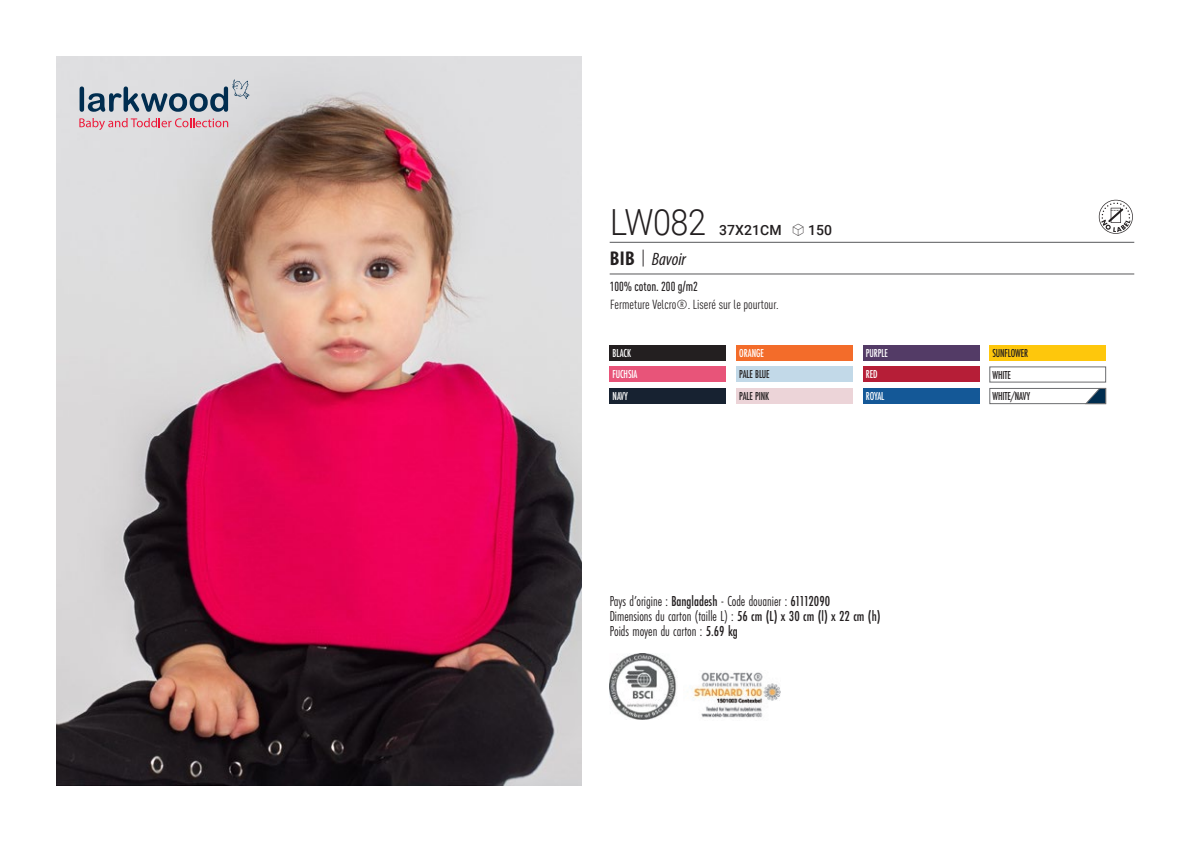
<style>
.page{position:relative;width:1191px;height:842px;background:#fff}
.page>*{position:absolute;margin:0;border:0;box-sizing:border-box;transform-origin:0 0}
.t1{font:300 36px "Roboto";letter-spacing:-.015em;color:#231f20;scale:.9 1}
.t2{font:italic 18px "Myriad Variable Concept";color:#231f20}
.t3{font:15px "Futura PT Cond";color:#231f20;scale:.95 1}
.t4{font:500 14px "Roboto";letter-spacing:.005em;color:#231f20}
.t5{font:condensed 13px "DIN Pro";color:#231f20}
.grammage_2020{font:500 condensed 13px "DIN Pro";color:#231f20;scale:.95 1}
.Coloris_nuancier{font:500 12px "Futura PT Cond";letter-spacing:-.01em;color:#231f20;scale:.9 1}
.Coloris_nuancier_bla{font:500 12px "Futura PT Cond";letter-spacing:-.01em;color:#fff;scale:.9 1}
.s1{font-family:"Linotype Shapeshifter";font-weight:400;font-size:16px}
.s2{font-family:"Myriad Pro";font-weight:700;font-style:normal;font-stretch:condensed;font-size:20px}
.s3{font-family:"Roboto Condensed";font-weight:300;font-style:normal;font-size:20px}
.s4{font-weight:500}
</style>
<div class="page">
<img style="left:57px;top:57px;width:524px;height:728px">
<svg style="left:80px;top:79px;width:169px;height:33px"></svg>
<svg style="left:79px;top:118px;width:149px;height:12px"></svg>
<div style="left:609px;top:345px;width:117px;height:16px;background:#231f20"></div>
<div style="left:609px;top:367px;width:117px;height:15px;background:#e85479"></div>
<div style="left:609px;top:388px;width:117px;height:16px;background:#172231"></div>
<div style="left:736px;top:345px;width:116px;height:16px;background:#f36c2a"></div>
<div style="left:736px;top:367px;width:116px;height:15px;background:#c2d9e8"></div>
<div style="left:736px;top:388px;width:116px;height:16px;background:#ecd4d8"></div>
<div style="left:863px;top:345px;width:116px;height:16px;background:#533b66"></div>
<div style="left:863px;top:367px;width:116px;height:15px;background:#b61e37"></div>
<div style="left:863px;top:388px;width:116px;height:16px;background:#145897"></div>
<div style="left:989px;top:345px;width:116px;height:16px;background:#fec70c"></div>
<div style="left:989px;top:388px;width:116px;height:16px;background:#fff;border:1px solid #6c6d70"></div>
<svg style="left:1085px;top:388px;width:21px;height:16px"></svg>
<svg style="left:1098px;top:200px;width:34px;height:34px"></svg>
<img style="left:609px;top:654px;width:68px;height:66px">
<img style="left:693px;top:672px;width:87px;height:46px">
<hr style="left:609px;top:242px;width:525px;height:1px;background:#57585a">
<hr style="left:609px;top:274px;width:525px;height:1px;background:#57585a">
<p class="t1" style="left:610px;top:197px;width:108px">LW082</p>
<p class="t4" style="left:719px;top:220px;width:115px">37X21CM <span class="s1">S</span> 150</p>
<p class="t2" style="left:610px;top:249px;width:78px"><span class="s2">BIB</span> <span class="s3">|</span> Bavoir</p>
<p class="grammage_2020" style="left:609px;top:277px;width:94px">100% coton. 200 g/m2</p>
<p class="t5" style="left:610px;top:295px;width:170px">Fermeture Velcro®. Liseré sur le pourtour.</p>
<p class="Coloris_nuancier_bla" style="left:612px;top:346px;width:22px">BLACK</p>
<p class="Coloris_nuancier_bla" style="left:612px;top:367px;width:29px">FUCHSIA</p>
<p class="Coloris_nuancier_bla" style="left:612px;top:389px;width:18px">NAVY</p>
<p class="Coloris_nuancier_bla" style="left:739px;top:346px;width:29px">ORANGE</p>
<p class="Coloris_nuancier" style="left:739px;top:367px;width:35px">PALE BLUE</p>
<p class="Coloris_nuancier" style="left:739px;top:389px;width:35px">PALE PINK</p>
<p class="Coloris_nuancier_bla" style="left:866px;top:346px;width:26px">PURPLE</p>
<p class="Coloris_nuancier_bla" style="left:866px;top:367px;width:15px">RED</p>
<p class="Coloris_nuancier_bla" style="left:866px;top:389px;width:22px">ROYAL</p>
<p class="t3" style="left:609px;top:592px;width:234px">Pays d’origine : <span class="s4">Bangladesh</span> - Code douanier : <span class="s4">61112090</span></p>
<p class="t3" style="left:609px;top:607px;width:287px">Dimensions du carton (taille L) : <span class="s4">56 cm (L) x 30 cm (l) x 22 cm (h)</span></p>
<p class="t3" style="left:609px;top:622px;width:136px">Poids moyen du carton : <span class="s4">5.69 kg</span></p>
<p class="Coloris_nuancier" style="left:992px;top:346px;width:41px">SUNFLOWER</p>
<p class="Coloris_nuancier" style="left:992px;top:367px;width:22px">WHITE</p>
<p class="Coloris_nuancier" style="left:992px;top:389px;width:43px">WHITE/NAVY</p>
</div>
